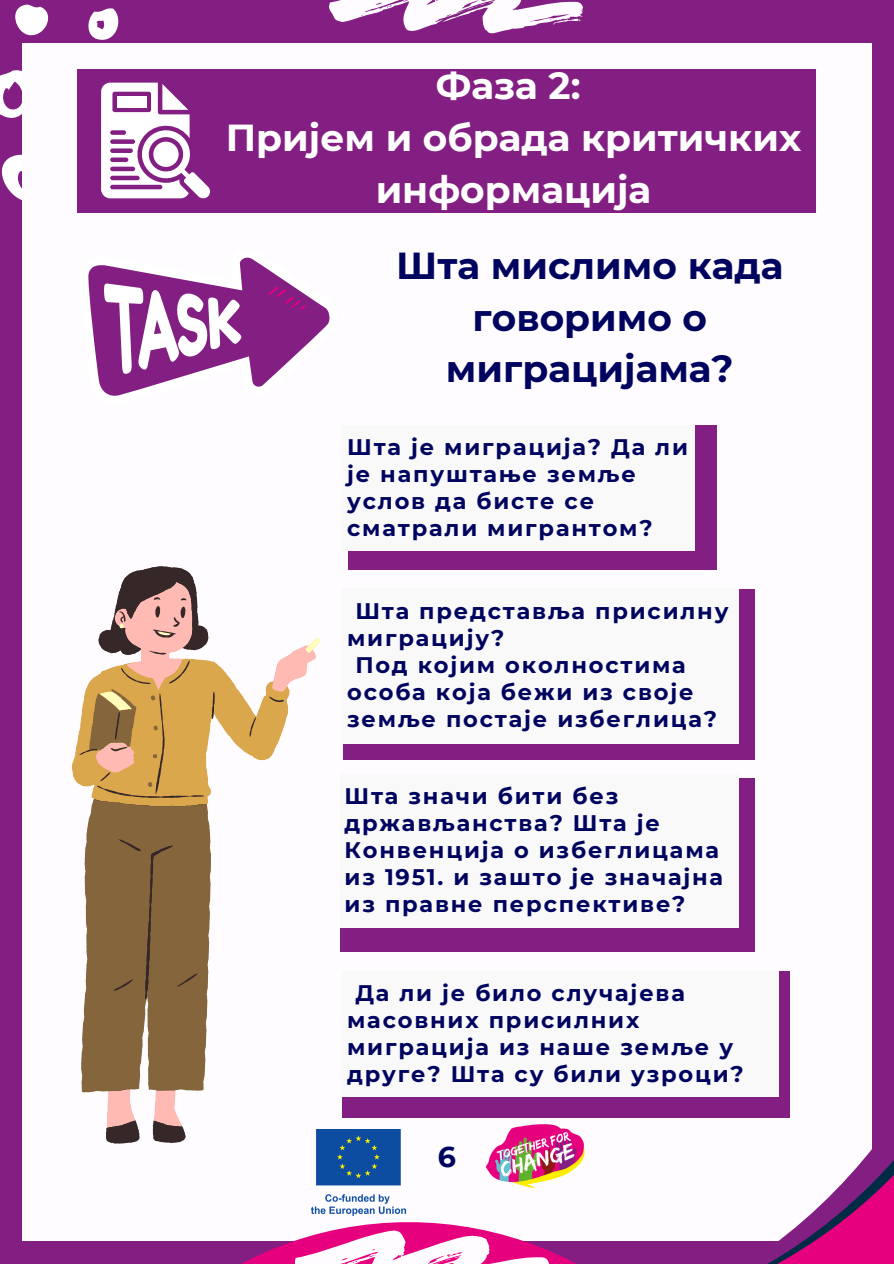
<style>
.page{position:relative;width:894px;height:1264px;background:#fff}
.page>*{position:absolute;margin:0;border:0;box-sizing:border-box;transform-origin:0 0}
.t1{font:700 37.5px/51.8px "Montserrat";color:#fff;text-align:center}
.t2{font:700 37.5px/51.8px "Montserrat";color:#01045f;text-align:center}
.t3{font:700 28.5px "Montserrat";color:#01045f}
.t4{font:700 22.5px/27px "Montserrat";letter-spacing:.08em;color:#01045f}
</style>
<div class="page">
<div style="left:0;top:0;width:893px;height:1263px;background:#831f82"></div>
<svg style="left:15px;top:4px;width:34px;height:32px"></svg>
<svg style="left:88px;top:8px;width:31px;height:32px"></svg>
<svg style="left:0;top:64px;width:23px;height:71px"></svg>
<svg style="left:1px;top:152px;width:22px;height:50px"></svg>
<div style="left:23px;top:43px;width:848px;height:1197px;background:#fefcff"></div>
<svg style="left:195px;top:1124px;width:422px;height:139px"></svg>
<svg style="left:329px;top:0;width:253px;height:34px"></svg>
<svg style="left:295px;top:1230px;width:253px;height:33px"></svg>
<svg style="left:617px;top:1063px;width:276px;height:200px"></svg>
<div style="left:77px;top:69px;width:738px;height:143px;background:#831f82"></div>
<svg style="left:101px;top:82px;width:109px;height:116px"></svg>
<svg style="left:284px;top:1124px;width:36px;height:19px"></svg>
<svg style="left:72px;top:638px;width:248px;height:146px"></svg>
<svg style="left:79px;top:566px;width:205px;height:577px"></svg>
<svg style="left:88px;top:257px;width:242px;height:139px"></svg>
<div style="left:348px;top:425px;width:368px;height:144px;background:#831f82"></div>
<div style="left:342px;top:425px;width:352px;height:126px;background:#f9f9f9"></div>
<div style="left:342px;top:588px;width:412px;height:171px;background:#831f82"></div>
<div style="left:342px;top:588px;width:396px;height:155px;background:#f9f9f9"></div>
<div style="left:340px;top:778px;width:414px;height:174px;background:#831f82"></div>
<div style="left:340px;top:774px;width:398px;height:153px;background:#f9f9f9"></div>
<div style="left:342px;top:971px;width:448px;height:147px;background:#831f82"></div>
<div style="left:342px;top:971px;width:436px;height:126px;background:#f9f9f9"></div>
<p class="t1" style="left:226px;top:60px;width:577px">Фаза 2:<br>Пријем и обрада критичких информација</p>
<p class="t2" style="left:396px;top:239px;width:388px">Шта мислимо када говоримо о миграцијама?</p>
<p class="t4" style="left:347px;top:433px;width:342px">Шта је миграција? Да ли је напуштање земље услов да бисте се сматрали мигрантом?</p>
<h1 class="t4" style="left:347px;top:597px;width:383px;text-indent:8px">Шта представља присилну миграцију?</h1>
<p class="t4" style="left:347px;top:651px;width:371px;text-indent:8px">Под којим околностима особа која бежи из своје земље постаје избеглица?</p>
<p class="t4" style="left:344px;top:782px;width:380px">Шта значи бити без држављанства? Шта је<br>Конвенција о избеглицама из 1951. и зашто је значајна из правне перспективе?</p>
<h1 class="t4" style="left:347px;top:979px;width:398px;text-indent:8px">Да ли је било случајева масовних присилних миграција из наше земље у друге? Шта су били узроци?</h1>
<p class="t3" style="left:438px;top:1139px;width:20px">6</p>
</div>
